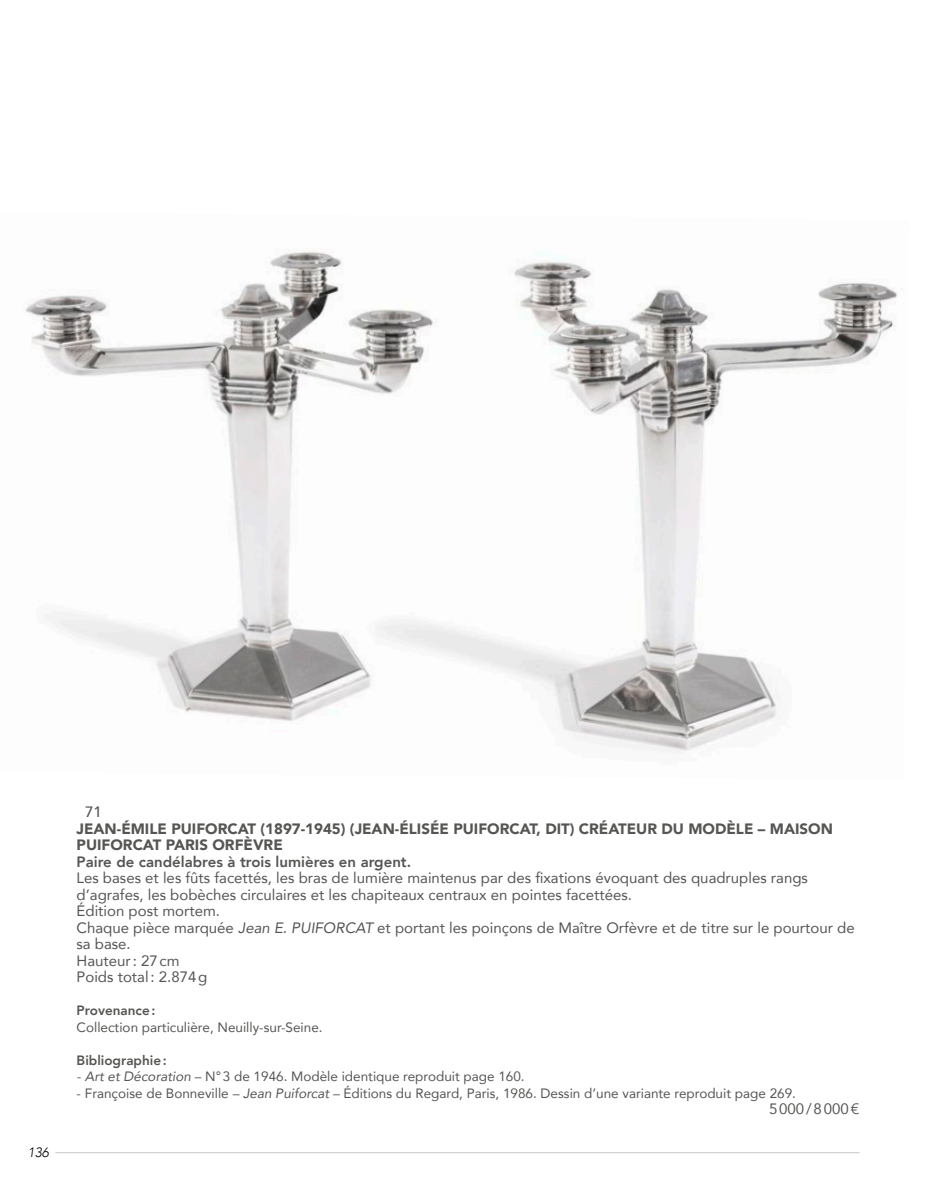
<style>
.page{position:relative;width:936px;height:1191px;background:#fff}
.page>*{position:absolute;margin:0;border:0;box-sizing:border-box;transform-origin:0 0}
.t1{font:15px/16.5px "Avenir";color:#555554}
.t2{font:15px "Avenir Black SC800";color:#555554}
.t3{font:800 15px "Avenir";color:#555554}
.t4{font:500 15px "Avenir";color:#555554}
.t5{font:13.5px "Avenir";color:#555554}
.t6{font:800 13.5px "Avenir";color:#555554}
.t7{font:italic 300 13.5px "Avenir";color:#000}
.s1{font-style:italic}
</style>
<div class="page">
<img style="left:25px;top:251px;width:873px;height:502px">
<hr style="left:55px;top:1152px;width:804px;height:1px;background:#c5c5c6">
<p class="t7" style="left:28px;top:1144px;width:23px">136</p>
<p class="t4" style="left:85px;top:799px;width:18px">71</p>
<p class="t2" style="left:77px;top:815px;width:19px">JEAN</p>
<p class="t2" style="left:117px;top:815px;width:24px">-ÉMILE</p>
<p class="t2" style="left:171px;top:815px;width:45px">PUI FORCAT</p>
<p class="t2" style="left:260px;top:815px;width:113px">(1897-1945) (JEAN</p>
<p class="t2" style="left:395px;top:815px;width:104px">-ÉLISÉE PUIFORCAT</p>
<p class="t2" style="left:536px;top:815px;width:83px">, DIT) CRÉATEUR</p>
<p class="t2" style="left:661px;top:815px;width:39px">DU MODÈLE</p>
<p class="t2" style="left:757px;top:815px;width:24px">– MAISON</p>
<p class="t2" style="left:77px;top:832px;width:45px">PUI FORCAT</p>
<p class="t2" style="left:166px;top:832px;width:10px">PARIS</p>
<p class="t2" style="left:212px;top:832px;width:61px">ORFÈVRE</p>
<p class="t3" style="left:77px;top:849px;width:336px">Paire de candélabres à trois lumières en argent.</p>
<p class="t1" style="left:77px;top:869px;width:779px">Les bases et les fûts facettés, les bras de lumière maintenus par des fixations évoquant des quadruples rangs d’agrafes, les bobèches circulaires et les chapiteaux centraux en pointes facettées.<br>Édition post mortem.<br>Chaque pièce marquée <span class="s1">Jean E. PUIFORCAT</span> et portant les poinçons de Maître Orfèvre et de titre sur le pourtour de sa base.<br>Hauteur: 27cm<br>Poids total: 2.874g</p>
<p class="t6" style="left:77px;top:1000px;width:80px">Provenance:</p>
<p class="t5" style="left:77px;top:1016px;width:247px">Collection particulière, Neuilly-sur-Seine.</p>
<p class="t6" style="left:77px;top:1049px;width:92px">Bibliographie:</p>
<p class="t5" style="left:77px;top:1065px;width:449px"><span class="s1">- Art et Décoration</span> – N°3 de 1946. Modèle identique reproduit page 160.</p>
<p class="t5" style="left:77px;top:1082px;width:720px">- Françoise de Bonneville <span class="s1">– Jean Puiforcat –</span> Éditions du Regard, Paris, 1986. Dessin d’une variante reproduit page 269.</p>
<p class="t1" style="left:769px;top:1100px;width:92px">5000/8000€</p>
</div>
